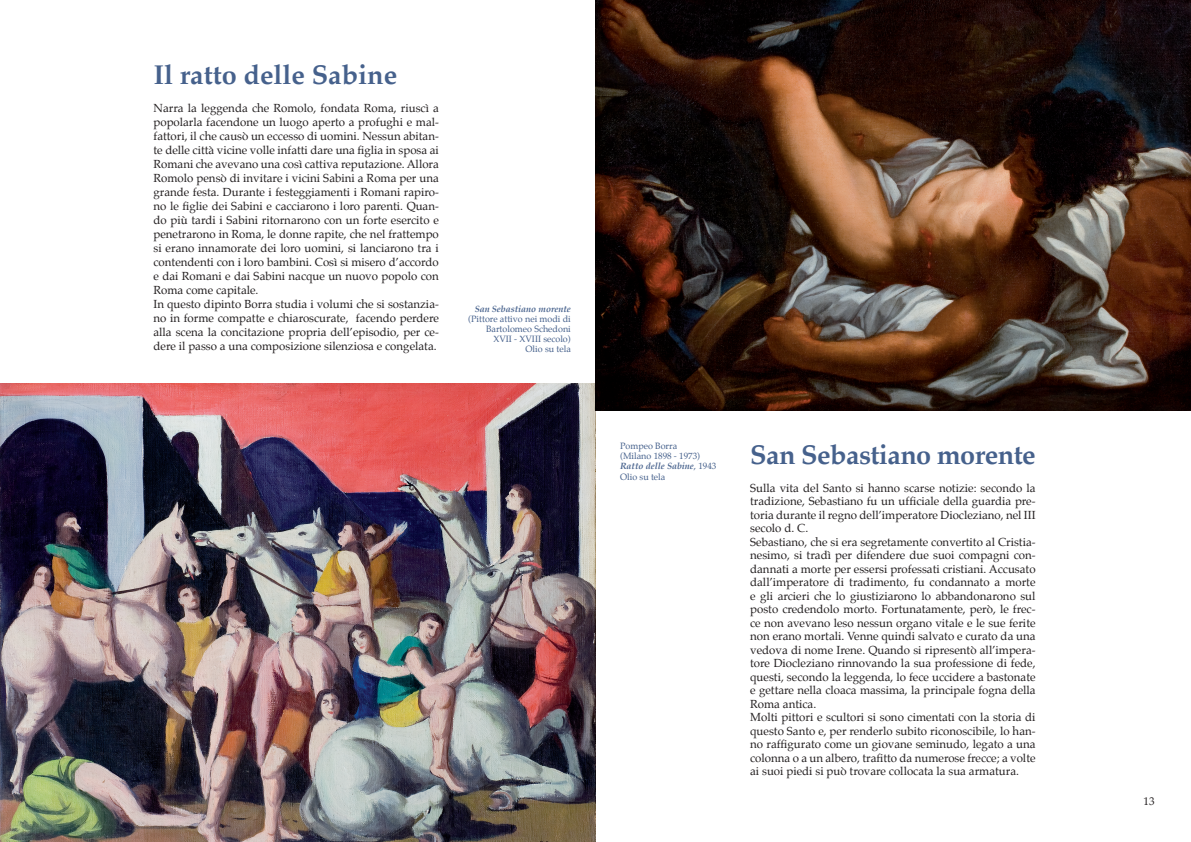
<style>
.page{position:relative;width:1191px;height:842px;background:#fff}
.page>*{position:absolute;margin:0;border:0;box-sizing:border-box;transform-origin:0 0}
.t1{font:700 27px "Palatino";letter-spacing:-.02em;color:#46618c}
.t2{font:700 27px "Palatino";color:#46618c}
.t3{font:11.5px/13.5px "Palatino";color:#231f20}
.t4{font:11px "Palatino";color:#231f20}
.t5{font:9px/10px "Palatino";color:#46618c;text-align:right}
.t6{font:italic 700 9px "Palatino";color:#46618c}
.s1{font-weight:700;font-style:italic}
</style>
<div class="page">
<img style="left:0;top:384px;width:595px;height:458px">
<img style="left:595px;top:0;width:596px;height:410px">
<svg style="left:595px;top:0;width:13px;height:1px"></svg>
<h1 class="t2" style="left:154px;top:52px;width:245px">Il ratto delle Sabine</h1>
<p class="t3" style="left:154px;top:101px;width:287px;line-height:14px">Narra la leggenda che Romolo, fondata Roma, riuscì a popolarla facendone un luogo aperto a profughi e mal&shy;fattori, il che causò un eccesso di uomini. Nessun abitan&shy;te delle città vicine volle infatti dare una figlia in sposa ai Romani che avevano una così cattiva reputazione. Allora Romolo pensò di invitare i vicini Sabini a Roma per una grande festa. Durante i festeggiamenti i Romani rapiro&shy;no le figlie dei Sabini e cacciarono i loro parenti. Quan&shy;do più tardi i Sabini ritornarono con un forte esercito e penetrarono in Roma, le donne rapite, che nel frattempo si erano innamorate dei loro uomini, si lanciarono tra i contendenti con i loro bambini. Così si misero d’accordo e dai Romani e dai Sabini nacque un nuovo popolo con Roma come capitale.<br>In questo dipinto Borra studia i volumi che si sostanzia&shy;no in forme compatte e chiaroscurate, facendo perdere alla scena la concitazione propria dell’episodio, per ce&shy;dere il passo a una composizione silenziosa e congelata.</p>
<p class="t6" style="left:475px;top:302px;width:98px">San Sebastiano morente</p>
<p class="t5" style="left:468px;top:314px;width:104px">(Pittore attivo nei modi di<br>Bartolomeo Schedoni<br>XVII - XVIII secolo)<br>Olio su tela</p>
<p class="t5" style="left:620px;top:441px;width:98px;text-align:left">Pompeo Borra<br>(Milano 1898 - 1973)<br><span class="s1">Ratto delle Sabine</span>, 1943</p>
<p class="t5" style="left:620px;top:472px;width:47px">Olio su tela</p>
<h1 class="t1" style="left:750px;top:432px;width:287px">San Sebastiano morente</h1>
<p class="t3" style="left:750px;top:481px;width:287px">Sulla vita del Santo si hanno scarse notizie: secondo la tradizione, Sebastiano fu un ufficiale della guardia pre&shy;toria durante il regno dell’imperatore Diocleziano, nel III secolo d. C.<br>Sebastiano, che si era segretamente convertito al Cristia&shy;nesimo, si tradì per difendere due suoi compagni con&shy;dannati a morte per essersi professati cristiani. Accusato dall’imperatore di tradimento, fu condannato a morte e gli arcieri che lo giustiziarono lo abbandonarono sul posto credendolo morto. Fortunatamente, però, le frec&shy;ce non avevano leso nessun organo vitale e le sue ferite non erano mortali. Venne quindi salvato e curato da una vedova di nome Irene. Quando si ripresentò all’impera&shy;tore Diocleziano rinnovando la sua professione di fede, questi, secondo la leggenda, lo fece uccidere a bastonate e gettare nella cloaca massima, la principale fogna della Roma antica.<br>Molti pittori e scultori si sono cimentati con la storia di questo Santo e, per renderlo subito riconoscibile, lo han&shy;no raffigurato come un giovane seminudo, legato a una colonna o a un albero, trafitto da numerose frecce; a volte ai suoi piedi si può trovare collocata la sua armatura.</p>
<p class="t4" style="left:1144px;top:792px;width:12px">13</p>
</div>
